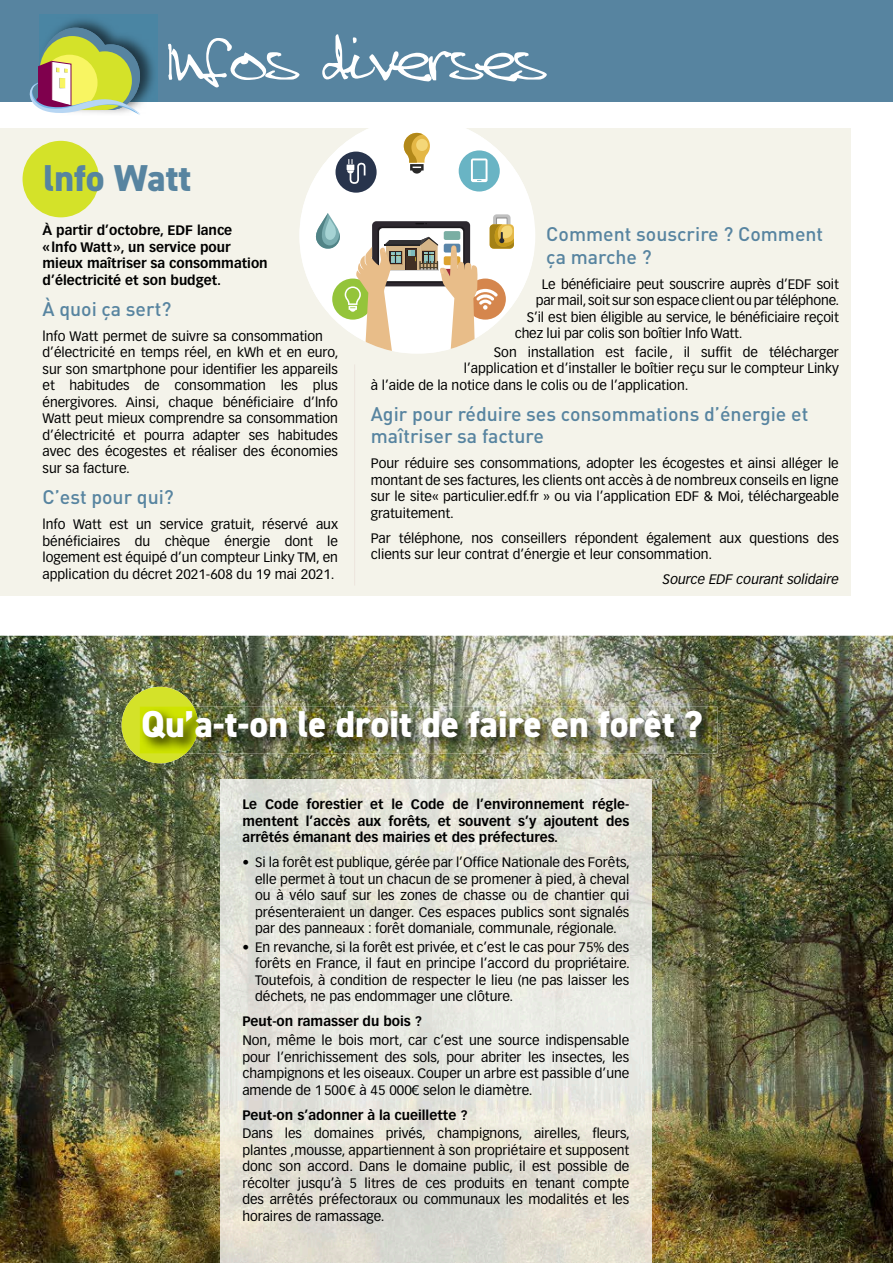
<style>
.page{position:relative;width:893px;height:1263px;background:#fff}
.page>*{position:absolute;margin:0;border:0;box-sizing:border-box;transform-origin:0 0}
.t1{font:800 37.5px "DIN2014";color:#fff}
.t2{font:800 37.5px "DIN2014";color:#5784a0}
.t3{font:500 19.5px/22.5px "DIN";color:#5784a0}
.t4{font:13.5px/16.5px "Vectora LT Std";color:#000;text-align:justify}
.t5{font:700 13.5px/16.5px "Vectora LT Std";color:#000}
.t6{font:italic 13.5px "Vectora LT Std";color:#000}
</style>
<div class="page">
<img style="left:0;top:636px;width:893px;height:627px">
<div style="left:0;top:0;width:893px;height:102px;background:#5784a0"></div>
<img style="left:40px;top:15px;width:118px;height:89px">
<svg style="left:30px;top:28px;width:111px;height:87px"></svg>
<svg style="left:168px;top:34px;width:379px;height:53px"></svg>
<div style="left:0;top:129px;width:850px;height:467px;background:#f4f3ea"></div>
<div style="left:23px;top:141px;width:76px;height:76px;background:#d4e229;border-radius:50%"></div>
<div style="left:122px;top:687px;width:76px;height:76px;background:#d4e229;border-radius:50%"></div>
<img style="left:198px;top:707px;width:519px;height:46px">
<img style="left:140px;top:707px;width:58px;height:46px">
<svg style="left:299px;top:128px;width:235px;height:175px;fill:#fbfbf8"></svg>
<svg style="left:315px;top:128px;width:199px;height:225px;background:#dedbce"></svg>
<hr style="left:354px;top:364px;width:1px;height:221px;background:#ede4dd">
<img style="left:220px;top:779px;width:431px;height:484px">
<h1 class="t2" style="left:44px;top:153px;width:149px">lnfo Watt</h1>
<p class="t5" style="left:43px;top:222px;width:227px">À partir d’octobre, EDF lance «lnfo Watt», un service pour mieux maîtriser sa consommation d’électricité et son budget.</p>
<h2 class="t3" style="left:43px;top:297px;width:130px">À quoi ça sert?</h2>
<p class="t4" style="left:43px;top:328px;width:298px;text-align:left">lnfo Watt permet de suivre sa consommation d’électricité en temps réel, en kWh et en euro, sur son smartphone pour identifier les appareils et habitudes de consommation les plus énergivores. Ainsi, chaque bénéficiaire d’lnfo Watt peut mieux comprendre sa consommation d’électricité et pourra adapter ses habitudes avec des écogestes et réaliser des économies sur sa facture.</p>
<h2 class="t3" style="left:43px;top:485px;width:133px">C’est pour qui?</h2>
<p class="t4" style="left:43px;top:516px;width:297px">lnfo Watt est un service gratuit, réservé aux bénéficiaires du chèque énergie dont le logement est équipé d’un compteur Linky TM, en application du décret 2021-608 du 19 mai 2021.</p>
<h2 class="t3" style="left:546px;top:222px;width:278px">Comment souscrire ? Comment ça marche ?</h2>
<p class="t4" style="left:542px;top:276px;width:298px">Le bénéficiaire peut souscrire auprès d’EDF soit</p>
<p class="t4" style="left:536px;top:292px;width:305px">par mail, soit sur son espace client ou par téléphone.</p>
<p class="t4" style="left:527px;top:309px;width:313px">S’il est bien éligible au service, le bénéficiaire reçoit</p>
<p class="t4" style="left:515px;top:325px;width:229px">chez lui par colis son boîtier lnfo Watt.</p>
<p class="t4" style="left:494px;top:344px;width:347px">Son installation est facile, il suffit de télécharger</p>
<p class="t4" style="left:464px;top:360px;width:376px">l’application et d’installer le boîtier reçu sur le compteur Linky</p>
<p class="t4" style="left:371px;top:377px;width:319px">à l’aide de la notice dans le colis ou de l’application.</p>
<h2 class="t3" style="left:371px;top:402px;width:439px">Agir pour réduire ses consommations d’énergie et maîtriser sa facture</h2>
<p class="t4" style="left:371px;top:455px;width:470px">Pour réduire ses consommations, adopter les écogestes et ainsi alléger le montant de ses factures, les clients ont accès à de nombreux conseils en ligne sur le site« particulier.edf.fr » ou via l’application EDF &amp; Moi, téléchargeable gratuitement.</p>
<p class="t4" style="left:371px;top:530px;width:470px">Par téléphone, nos conseillers répondent également aux questions des clients sur leur contrat d’énergie et leur consommation.</p>
<p class="t6" style="left:663px;top:572px;width:177px">Source EDF courant solidaire</p>
<h1 class="t1" style="left:141px;top:699px;width:563px">Qu’a-t-on le droit de faire en forêt ?</h1>
<p class="t5" style="left:242px;top:796px;width:388px;text-align:justify">Le Code forestier et le Code de l’environnement régle&shy;mentent l’accès aux forêts, et souvent s’y ajoutent des arrêtés émanant des mairies et des préfectures.</p>
<p class="t4" style="left:255px;top:854px;width:376px;text-indent:-13px">• Si la forêt est publique, gérée par l’Office Nationale des Forêts, elle permet à tout un chacun de se promener à pied, à cheval ou à vélo sauf sur les zones de chasse ou de chantier qui présenteraient un danger. Ces espaces publics sont signalés par des panneaux : forêt domaniale, communale, régionale.</p>
<p class="t4" style="left:255px;top:939px;width:376px;text-indent:-13px">• En revanche, si la forêt est privée, et c’est le cas pour 75% des forêts en France, il faut en principe l’accord du propriétaire.<br>Toutefois, à condition de respecter le lieu (ne pas laisser les déchets, ne pas endommager une clôture.</p>
<p class="t5" style="left:242px;top:1013px;width:181px">Peut-on ramasser du bois ?</p>
<p class="t4" style="left:242px;top:1032px;width:388px">Non, même le bois mort, car c’est une source indispensable pour l’enrichissement des sols, pour abriter les insectes, les champignons et les oiseaux. Couper un arbre est passible d’une amende de 1500€ à 45 000€ selon le diamètre.</p>
<p class="t5" style="left:242px;top:1106px;width:227px">Peut-on s’adonner à la cueillette ?</p>
<p class="t4" style="left:242px;top:1125px;width:389px">Dans les domaines privés, champignons, airelles, fleurs, plantes ,mousse, appartiennent à son propriétaire et supposent donc son accord. Dans le domaine public, il est possible de récolter jusqu’à 5 litres de ces produits en tenant compte des arrêtés préfectoraux ou communaux les modalités et les horaires de ramassage.</p>
</div>
